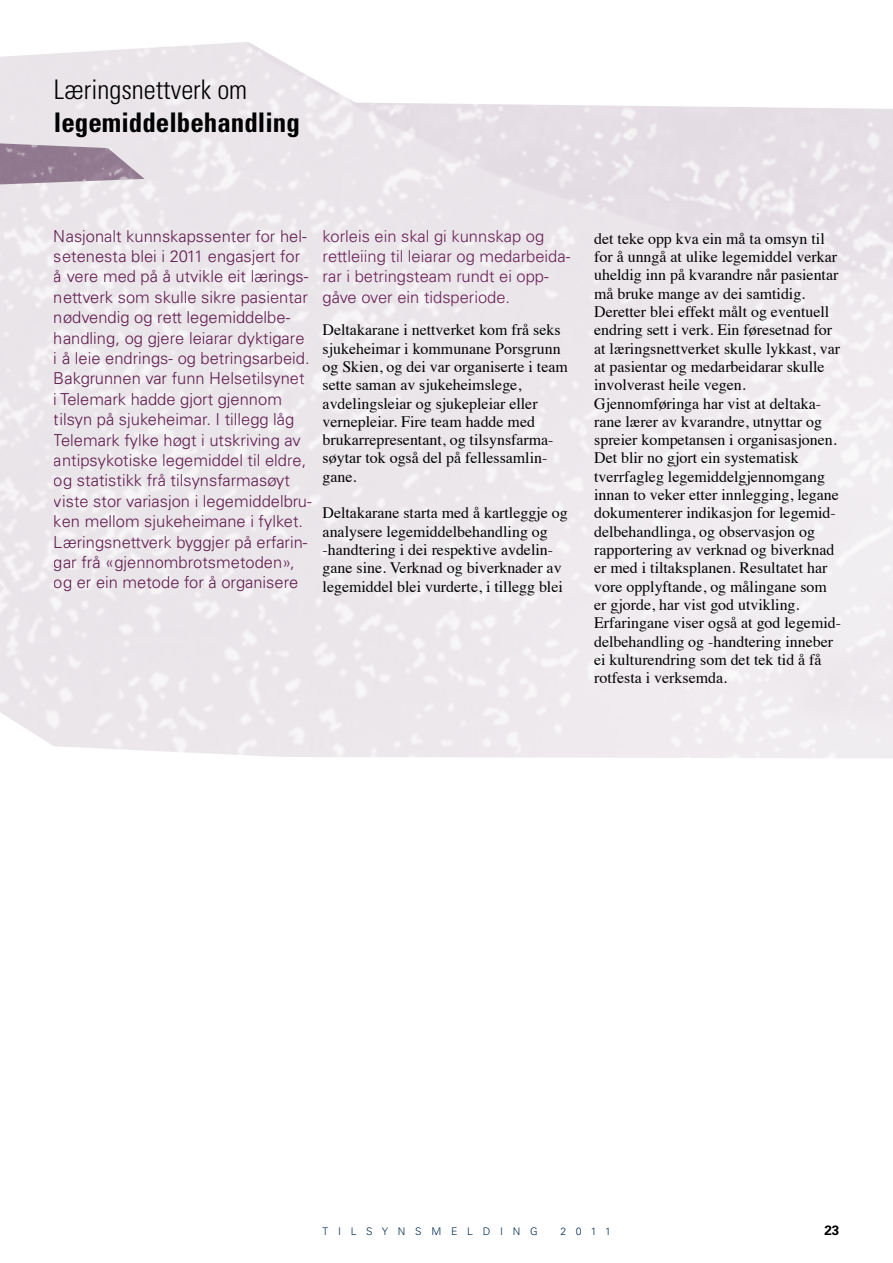
<style>
.page{position:relative;width:893px;height:1263px;background:#fff}
.page>*{position:absolute;margin:0;border:0;box-sizing:border-box;transform-origin:0 0}
.t1{font:700 condensed 27px "Univers LT Std";color:#000}
.t2{font:300 condensed 27px "Univers LT Std";color:#000}
.t3{font:300 16.5px/20.4px "Univers LT Std";color:#6a2156}
.t4{font:15.9px/18.3px "Times";color:#000}
.t5{font:700 13.5px "Univers LT Std";color:#000}
.t6{font:300 10.5px "Univers LT Std";letter-spacing:.93em;color:#002d55}
</style>
<div class="page">
<img style="left:0;top:143px;width:145px;height:41px">
<h1 class="t2" style="left:54px;top:74px;width:195px">Læringsnettverk om</h1>
<h1 class="t1" style="left:54px;top:106px;width:248px">legemiddelbehandling</h1>
<p class="t3" style="left:54px;top:226px;width:259px">Nasjonalt kunnskapssenter for hel&shy;setenesta blei i 2011 engasjert for å vere med på å utvikle eit lærings&shy;nettverk som skulle sikre pasientar nødvendig og rett legemiddelbe&shy;handling, og gjere leiarar dyktigare i å leie endrings- og betringsarbeid.<br>Bakgrunnen var funn Helsetilsynet i Telemark hadde gjort gjennom tilsyn på sjukeheimar. I tillegg låg Telemark fylke høgt i utskriving av antipsykotiske legemiddel til eldre, og statistikk frå tilsynsfarmasøyt viste stor variasjon i legemiddelbru&shy;ken mellom sjukeheimane i fylket.<br>Læringsnettverk byggjer på erfarin&shy;gar frå «gjennombrotsmetoden», og er ein metode for å organisere</p>
<p class="t3" style="left:323px;top:226px;width:249px">korleis ein skal gi kunnskap og rettleiing til leiarar og medarbeida&shy;rar i betringsteam rundt ei opp&shy;gåve over ein tidsperiode.</p>
<p class="t4" style="left:323px;top:319px;width:247px">Deltakarane i nettverket kom frå seks sjukeheimar i kommunane Porsgrunn og Skien, og dei var organiserte i team sette saman av sjukeheimslege, avdelingsleiar og sjukepleiar eller vernepleiar. Fire team hadde med brukarrepresentant, og tilsynsfarma&shy;søytar tok også del på fellessamlin&shy;gane.</p>
<p class="t4" style="left:323px;top:502px;width:247px">Deltakarane starta med å kartleggje og analysere legemiddelbehandling og -handtering i dei respektive avdelin&shy;gane sine. Verknad og biverknader av legemiddel blei vurderte, i tillegg blei</p>
<p class="t4" style="left:594px;top:228px;width:248px">det teke opp kva ein må ta omsyn til for å unngå at ulike legemiddel verkar uheldig inn på kvarandre når pasientar må bruke mange av dei samtidig.<br>Deretter blei effekt målt og eventuell endring sett i verk. Ein føresetnad for at læringsnettverket skulle lykkast, var at pasientar og medarbeidarar skulle involverast heile vegen.<br>Gjennomføringa har vist at deltaka&shy;rane lærer av kvarandre, utnyttar og spreier kompetansen i organisasjonen.<br>Det blir no gjort ein systematisk tverrfagleg legemiddelgjennomgang innan to veker etter innlegging, legane dokumenterer indikasjon for legemid&shy;delbehandlinga, og observasjon og rapportering av verknad og biverknad er med i tiltaksplanen. Resultatet har vore opplyftande, og målingane som er gjorde, har vist god utvikling.<br>Erfaringane viser også at god legemid&shy;delbehandling og -handtering inneber ei kulturendring som det tek tid å få rotfesta i verksemda.</p>
<p class="t6" style="left:323px;top:1225px;width:217px">TILSYNSMELDING</p>
<p class="t6" style="left:560px;top:1225px;width:52px">2011</p>
<p class="t5" style="left:824px;top:1223px;width:17px">23</p>
</div>
